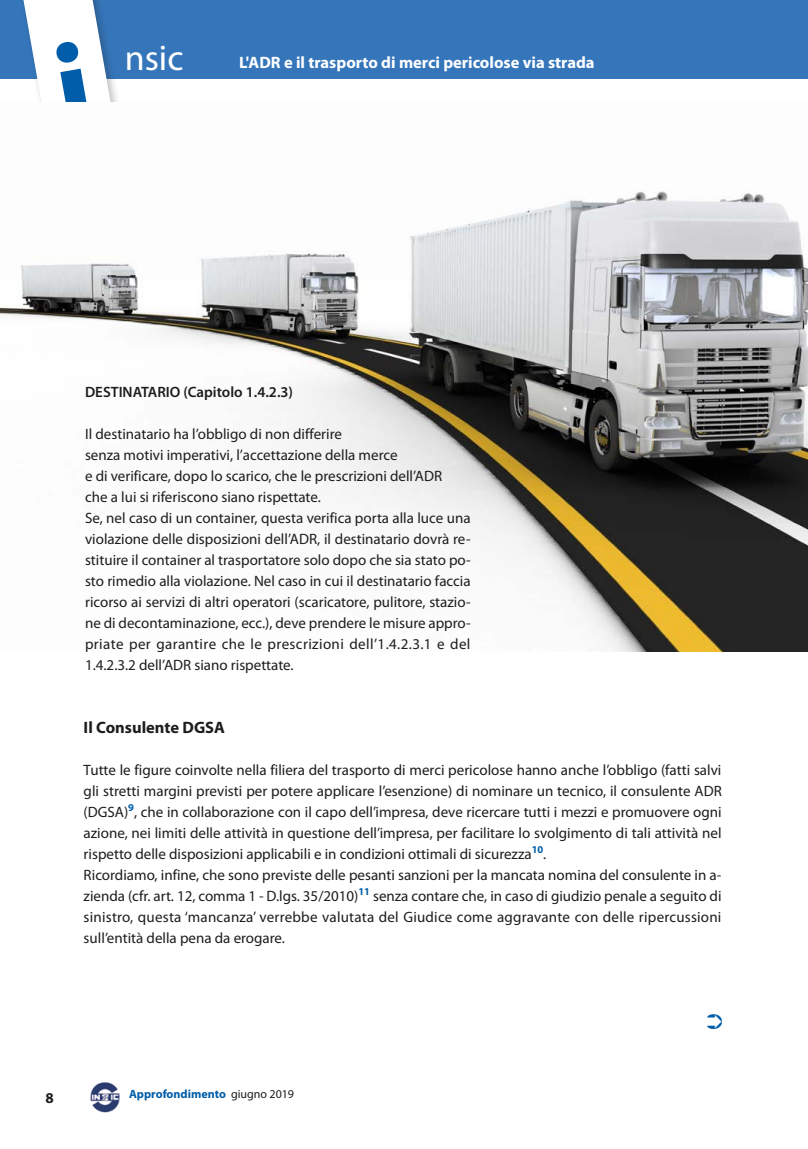
<style>
.page{position:relative;width:808px;height:1149px;background:#fff}
.page>*{position:absolute;margin:0;border:0;box-sizing:border-box;transform-origin:0 0}
.t1{font:36px "Myriad Pro";color:#fff}
.t2{font:700 16.5px "Myriad Pro";color:#fff}
.t3{font:700 16.5px "Myriad Pro";color:#1d1d1b}
.t4{font:15px/21px "Myriad Pro";color:#1d1d1b}
.t5{font:600 15px "Myriad Pro";color:#1d1d1b}
.t6{font:700 15px "Myriad Pro";color:#1d1d1b}
.t7{font:700 12px "Myriad Pro";color:#005da9}
.s1{font-weight:400;color:#1d1d1b}
</style>
<div class="page">
<div style="left:0;top:0;width:808px;height:78px;background:#3576bb"></div>
<div style="left:17px;top:0;width:110px;height:154px;background:#1d1d1b;opacity:.3"></div>
<img style="left:90px;top:1082px;width:30px;height:31px">
<img style="left:0;top:102px;width:808px;height:549px">
<svg style="left:20px;top:0;width:97px;height:144px"></svg>
<h1 class="t1" style="left:125px;top:38px;width:60px">nsic</h1>
<p class="t2" style="left:239px;top:53px;width:357px">L'ADR e il trasporto di merci pericolose via strada</p>
<p class="t5" style="left:85px;top:383px;width:210px">DESTINATARIO (Capitolo 1.4.2.3)</p>
<p class="t4" style="left:85px;top:423px;width:387px">Il destinatario ha l’obbligo di non differire<br>senza motivi imperativi, l’accettazione della merce<br>e di verificare, dopo lo scarico, che le prescrizioni dell’ADR<br>che a lui si riferiscono siano rispettate.<br>Se, nel caso di un container, questa verifica porta alla luce una violazione delle disposizioni dell’ADR, il destinatario dovrà re&shy;stituire il container al trasportatore solo dopo che sia stato po&shy;sto rimedio alla violazione. Nel caso in cui il destinatario faccia ricorso ai servizi di altri operatori (scaricatore, pulitore, stazio&shy;ne di decontaminazione, ecc.), deve prendere le misure appro&shy;priate per garantire che le prescrizioni dell’1.4.2.3.1 e del 1.4.2.3.2 dell’ADR siano rispettate.</p>
<p class="t3" style="left:84px;top:718px;width:143px">Il Consulente DGSA</p>
<p class="t4" style="left:84px;top:759px;width:640px">Tutte le figure coinvolte nella filiera del trasporto di merci pericolose hanno anche l’obbligo (fatti salvi gli stretti margini previsti per potere applicare l’esenzione) di nominare un tecnico, il consulente ADR (DGSA)<sup>9</sup>, che in collaborazione con il capo dell’impresa, deve ricercare tutti i mezzi e promuovere ogni azione, nei limiti delle attività in questione dell’impresa, per facilitare lo svolgimento di tali attività nel rispetto delle disposizioni applicabili e in condizioni ottimali di sicurezza<sup>10</sup>.<br>Ricordiamo, infine, che sono previste delle pesanti sanzioni per la mancata nomina del consulente in a&shy;zienda (cfr. art. 12, comma 1 - D.lgs. 35/2010)<sup>11</sup> senza contare che, in caso di giudizio penale a seguito di sinistro, questa ‘mancanza’ verrebbe valutata del Giudice come aggravante con delle ripercussioni sull’entità della pena da erogare.</p>
<p class="t6" style="left:45px;top:1088px;width:10px">8</p>
<p class="t7" style="left:129px;top:1086px;width:166px">Approfondimento <span class="s1">giugno 2019</span></p>
</div>
